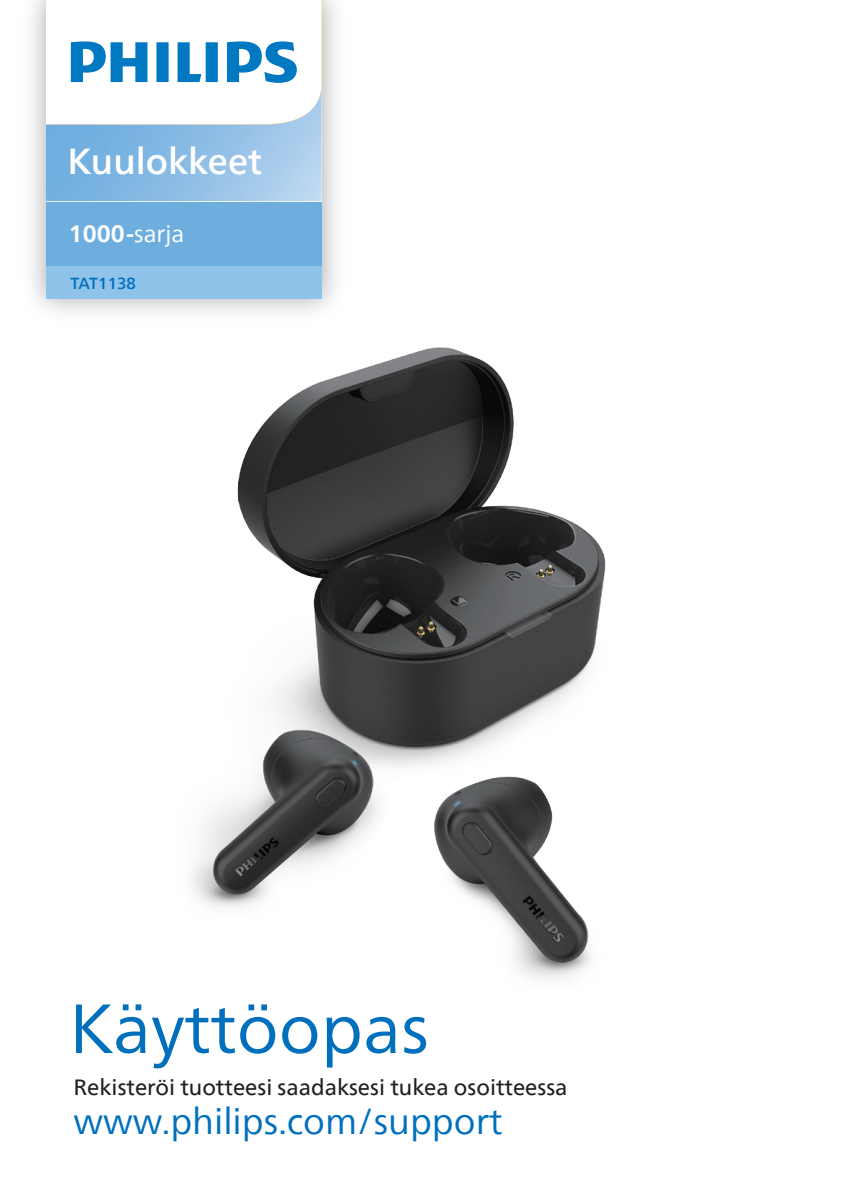
<style>
.page{position:relative;width:842px;height:1191px;background:#fff}
.page>*{position:absolute;margin:0;border:0;box-sizing:border-box;transform-origin:0 0}
.Body_Text__0{font:69.4px "Neue Frutiger World";color:#0070bd}
.t1{font:36px "Neue Frutiger World";color:#0070bd}
.正文_0{font:500 36px "Neue Frutiger World";color:#fff}
.正文_0-2{font:700 23.6px "Neue Frutiger World";color:#fff}
.t_register{font:22px "Neue Frutiger World";color:#231f20}
.正文_0-3{font:500 16px "Neue Frutiger World";color:#0070bd}
.s1{font-weight:400}
</style>
<div class="page">
<img style="left:32px;top:0;width:304px;height:312px">
<svg style="left:46px;top:0;width:276px;height:201px"></svg>
<div style="left:46px;top:201px;width:276px;height:65px;background:#6eaedf"></div>
<div style="left:46px;top:266px;width:276px;height:33px;background:#8fc3e9"></div>
<img style="left:192px;top:347px;width:414px;height:632px">
<p class="正文_0" style="left:67px;top:132px;width:196px">Kuulokkeet</p>
<p class="正文_0-2" style="left:69px;top:213px;width:117px">1000-<span class="s1">sarja</span></p>
<p class="正文_0-3" style="left:71px;top:270px;width:67px">TAT1138</p>
<p class="Body_Text__0" style="left:69px;top:974px;width:361px">Käyttöopas</p>
<p class="t_register" style="left:73px;top:1070px;width:496px">Rekisteröi tuotteesi saadaksesi tukea osoitteessa</p>
<p class="t1" style="left:73px;top:1093px;width:431px">www.philips.com/support</p>
</div>
